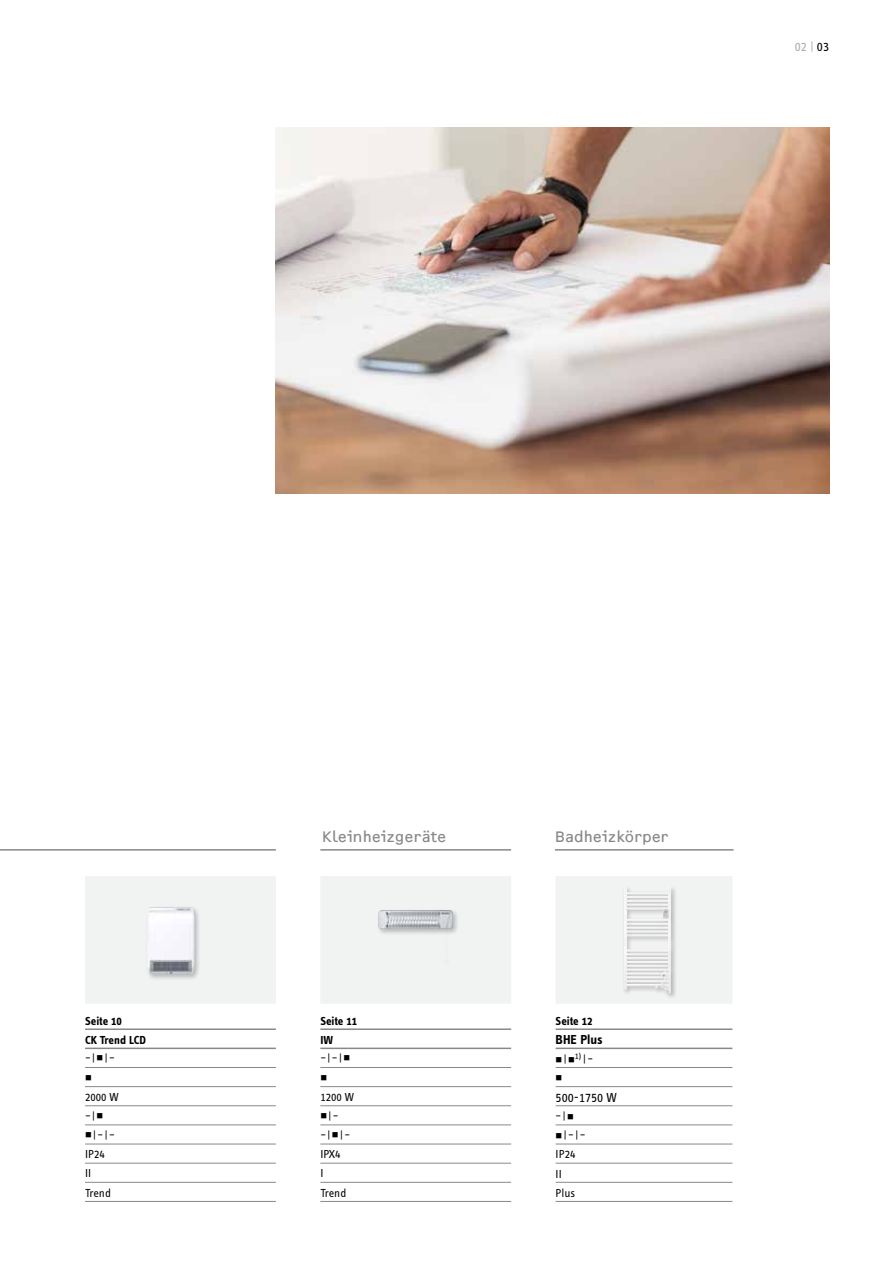
<style>
.page{position:relative;width:893px;height:1263px;background:#fff}
.page>*{position:absolute;margin:0;border:0;box-sizing:border-box;transform-origin:0 0}
.t1{font:15.75px "F2 FOCR Bczyk Com";color:#878988}
.t2{font:13.5px "STE Info Text";color:#000}
.t3{font:700 13.5px "STE Info Text";color:#000}
.t4{font:13.5px "STE Info Text";color:#abadad}
.t5{font:12px "STE Info Text";color:#000}
.t6{font:700 12px "STE Info Text";letter-spacing:-.005em;color:#000}
.t7{font:9px "STE Info Text";color:#000}
.t8{font:9px "Wingdings";color:#000}
.s1{color:#000}
.s2{font-size:12px}
</style>
<div class="page">
<img style="left:276px;top:128px;width:553px;height:365px">
<hr style="left:0;top:849px;width:276px;height:2px;background:#878988">
<hr style="left:320px;top:849px;width:191px;height:2px;background:#878988">
<svg style="left:85px;top:876px;width:647px;height:127px;fill:#f1f2f2"></svg>
<hr style="left:85px;top:1028px;width:191px;height:2px;background:#878988">
<hr style="left:320px;top:1028px;width:191px;height:2px;background:#878988">
<hr style="left:85px;top:1047px;width:191px;height:2px;background:#878988">
<hr style="left:320px;top:1047px;width:191px;height:2px;background:#878988">
<hr style="left:85px;top:1067px;width:191px;height:1px;background:#878988">
<hr style="left:320px;top:1067px;width:191px;height:1px;background:#878988">
<hr style="left:85px;top:1086px;width:191px;height:1px;background:#878988">
<hr style="left:556px;top:1028px;width:176px;height:2px;background:#878988">
<hr style="left:320px;top:1086px;width:191px;height:1px;background:#878988">
<hr style="left:556px;top:1047px;width:176px;height:2px;background:#878988">
<hr style="left:85px;top:1105px;width:191px;height:1px;background:#878988">
<hr style="left:556px;top:1067px;width:176px;height:1px;background:#878988">
<hr style="left:320px;top:1105px;width:191px;height:1px;background:#878988">
<hr style="left:556px;top:1086px;width:176px;height:1px;background:#878988">
<hr style="left:85px;top:1124px;width:191px;height:1px;background:#878988">
<hr style="left:320px;top:1124px;width:191px;height:1px;background:#878988">
<hr style="left:556px;top:1105px;width:176px;height:1px;background:#878988">
<hr style="left:556px;top:1124px;width:176px;height:1px;background:#878988">
<hr style="left:85px;top:1144px;width:191px;height:1px;background:#878988">
<hr style="left:320px;top:1144px;width:191px;height:1px;background:#878988">
<hr style="left:556px;top:1144px;width:176px;height:1px;background:#878988">
<hr style="left:85px;top:1163px;width:191px;height:1px;background:#878988">
<hr style="left:556px;top:1163px;width:176px;height:1px;background:#878988">
<hr style="left:320px;top:1163px;width:191px;height:1px;background:#878988">
<hr style="left:556px;top:1182px;width:176px;height:1px;background:#878988">
<hr style="left:556px;top:1201px;width:176px;height:1px;background:#878988">
<hr style="left:85px;top:1182px;width:191px;height:1px;background:#878988">
<hr style="left:85px;top:1201px;width:191px;height:1px;background:#878988">
<hr style="left:320px;top:1182px;width:191px;height:1px;background:#878988">
<hr style="left:320px;top:1201px;width:191px;height:1px;background:#878988">
<hr style="left:555px;top:849px;width:178px;height:2px;background:#878988">
<div style="left:622px;top:885px;width:55px;height:114px;background:#000;opacity:.25"></div>
<img style="left:624px;top:887px;width:48px;height:106px">
<div style="left:145px;top:905px;width:56px;height:76px;background:#000;opacity:.25"></div>
<svg style="left:166px;top:907px;width:19px;height:1px"></svg>
<div style="left:376px;top:908px;width:84px;height:60px;background:#000;opacity:.25"></div>
<img style="left:378px;top:910px;width:75px;height:51px">
<p class="t4" style="left:795px;top:39px;width:36px">02 | <span class="s1">03</span></p>
<h1 class="t1" style="left:322px;top:828px;width:126px">Kleinheizgeräte</h1>
<h1 class="t1" style="left:555px;top:828px;width:115px">Badheizkörper</h1>
<p class="t6" style="left:85px;top:1014px;width:38px">Seite 10</p>
<p class="t6" style="left:320px;top:1014px;width:38px">Seite 11</p>
<p class="t6" style="left:556px;top:1014px;width:38px">Seite 12</p>
<p class="t6" style="left:85px;top:1033px;width:63px">CK Trend LCD</p>
<p class="t6" style="left:320px;top:1033px;width:14px">IW</p>
<p class="t3" style="left:556px;top:1032px;width:49px">BHE Plus</p>
<p class="t5" style="left:85px;top:1051px;width:31px">–|■|–</p>
<p class="t5" style="left:320px;top:1051px;width:31px">–|–|■</p>
<p class="t5" style="left:556px;top:1052px;width:21px">■|■</p>
<p class="t7" style="left:575px;top:1051px;width:20px">1)<span class="s2">|–</span></p>
<p class="t8" style="left:85px;top:1073px;width:8px">■</p>
<p class="t8" style="left:320px;top:1073px;width:8px">■</p>
<p class="t8" style="left:556px;top:1072px;width:8px">■</p>
<p class="t5" style="left:85px;top:1090px;width:35px">2000 W</p>
<p class="t5" style="left:320px;top:1090px;width:35px">1200 W</p>
<p class="t2" style="left:556px;top:1089px;width:63px">500-1750 W</p>
<p class="t5" style="left:85px;top:1109px;width:20px">–|■</p>
<p class="t5" style="left:320px;top:1109px;width:20px">■|–</p>
<p class="t5" style="left:556px;top:1109px;width:20px">–|■</p>
<p class="t5" style="left:85px;top:1128px;width:31px">■|–|–</p>
<p class="t5" style="left:320px;top:1128px;width:31px">–|■|–</p>
<p class="t5" style="left:556px;top:1128px;width:31px">■|–|–</p>
<p class="t5" style="left:85px;top:1147px;width:21px">IP24</p>
<p class="t5" style="left:320px;top:1147px;width:22px">IPX4</p>
<p class="t5" style="left:556px;top:1148px;width:21px">IP24</p>
<p class="t5" style="left:85px;top:1166px;width:8px">II</p>
<p class="t5" style="left:320px;top:1166px;width:5px">I</p>
<p class="t5" style="left:556px;top:1167px;width:8px">II</p>
<p class="t5" style="left:85px;top:1186px;width:28px">Trend</p>
<p class="t5" style="left:320px;top:1186px;width:28px">Trend</p>
<p class="t5" style="left:556px;top:1186px;width:21px">Plus</p>
</div>
